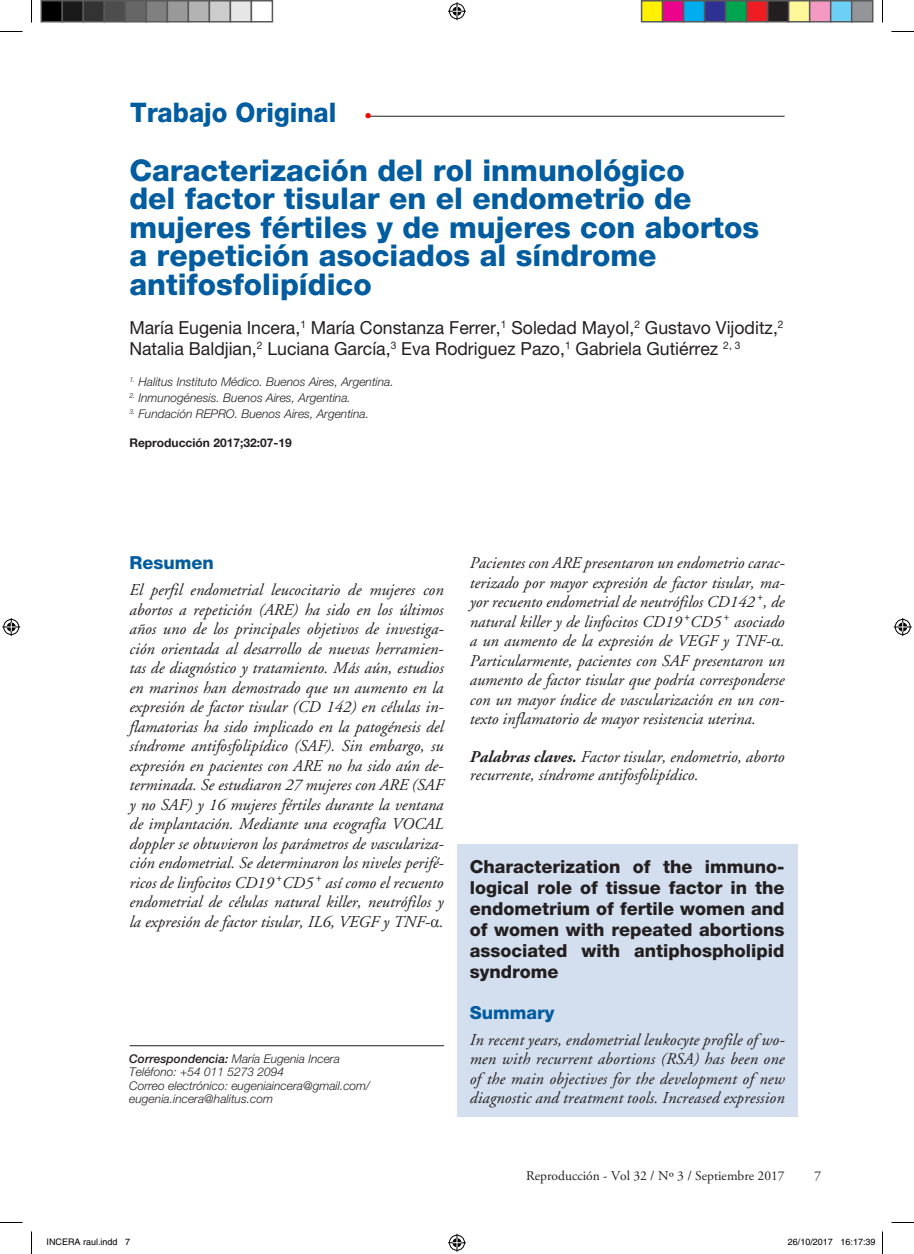
<style>
.page{position:relative;width:914px;height:1254px;background:#fff}
.page>*{position:absolute;margin:0;border:0;box-sizing:border-box;transform-origin:0 0}
.t1{font:800 30px/28.5px "Helvetica Neue LT Std";color:#015ca0}
.t2{font:800 27px "Helvetica Neue LT Std";color:#015ca0;scale:.95 1}
.t3{font:800 18px/21px "Helvetica Neue LT Std";color:#231f20;text-align:justify}
.t4{font:18px/21px "Helvetica Neue LT Std";color:#231f20}
.t5{font:800 18px "Helvetica Neue LT Std";color:#015ca0}
.t6{font:italic 16.5px/19.5px "Adobe Garamond";color:#231f20;text-align:justify}
.t7{font:700 15px "Helvetica Neue LT Std";color:#f00}
.t8{font:13.5px "Adobe Garamond Pro";color:#231f20}
.t9{font:italic 300 12px/13.5px "Helvetica Neue LT Std";color:#231f20}
.t10{font:700 12px "Helvetica Neue LT Std";color:#231f20}
.t11{font:9px "Helvetica";color:#000}
.s1{font-weight:500}
.s2{font-weight:700}
</style>
<div class="page">
<div style="left:457px;top:844px;width:341px;height:272px;background:#d3dfee"></div>
<hr style="left:129px;top:1045px;width:315px;height:1px;background:#231f20">
<hr style="left:368px;top:116px;width:416px;height:1px;background:#231f20">
<svg style="left:0;top:31px;width:22px;height:1px"></svg>
<svg style="left:891px;top:31px;width:22px;height:1px"></svg>
<svg style="left:0;top:1222px;width:22px;height:1px"></svg>
<svg style="left:891px;top:1222px;width:22px;height:1px"></svg>
<svg style="left:31px;top:0;width:1px;height:23px"></svg>
<svg style="left:31px;top:1231px;width:1px;height:23px"></svg>
<svg style="left:882px;top:0;width:1px;height:23px"></svg>
<svg style="left:882px;top:1231px;width:1px;height:23px"></svg>
<svg style="left:448px;top:2px;width:18px;height:18px"></svg>
<svg style="left:448px;top:1233px;width:18px;height:18px"></svg>
<svg style="left:2px;top:618px;width:18px;height:18px"></svg>
<svg style="left:893px;top:618px;width:18px;height:18px"></svg>
<div style="left:41px;top:1px;width:21px;height:21px;background:#000"></div>
<div style="left:40px;top:0;width:23px;height:23px;border:2px solid #595959"></div>
<div style="left:62px;top:1px;width:21px;height:21px;background:#1a1a1a"></div>
<div style="left:62px;top:0;width:22px;height:23px;border:2px solid #595959"></div>
<div style="left:83px;top:1px;width:21px;height:21px;background:#333"></div>
<div style="left:82px;top:0;width:23px;height:23px;border:2px solid #595959"></div>
<div style="left:104px;top:1px;width:21px;height:21px;background:#4d4d4d"></div>
<div style="left:104px;top:0;width:22px;height:23px;border:2px solid #595959"></div>
<div style="left:125px;top:1px;width:21px;height:21px;background:#666"></div>
<div style="left:124px;top:0;width:23px;height:23px;border:2px solid #595959"></div>
<div style="left:146px;top:1px;width:21px;height:21px;background:#808080"></div>
<div style="left:146px;top:0;width:22px;height:23px;border:2px solid #595959"></div>
<div style="left:167px;top:1px;width:21px;height:21px;background:#999"></div>
<div style="left:166px;top:0;width:23px;height:23px;border:2px solid #595959"></div>
<div style="left:188px;top:1px;width:21px;height:21px;background:#b3b3b3"></div>
<div style="left:188px;top:0;width:22px;height:23px;border:2px solid #595959"></div>
<div style="left:209px;top:1px;width:21px;height:21px;background:#ccc"></div>
<div style="left:208px;top:0;width:23px;height:23px;border:2px solid #595959"></div>
<div style="left:230px;top:1px;width:21px;height:21px;background:#e6e6e6"></div>
<div style="left:230px;top:0;width:22px;height:23px;border:2px solid #595959"></div>
<div style="left:250px;top:0;width:23px;height:23px;border:2px solid #595959"></div>
<div style="left:641px;top:1px;width:21px;height:21px;background:#fff101"></div>
<div style="left:640px;top:0;width:23px;height:23px;border:2px solid #595959"></div>
<div style="left:662px;top:1px;width:21px;height:21px;background:#ed028c"></div>
<div style="left:661px;top:0;width:23px;height:23px;border:2px solid #595959"></div>
<div style="left:683px;top:1px;width:21px;height:21px;background:#00aeef"></div>
<div style="left:682px;top:0;width:23px;height:23px;border:2px solid #595959"></div>
<div style="left:704px;top:1px;width:21px;height:21px;background:#2e3092"></div>
<div style="left:703px;top:0;width:23px;height:23px;border:2px solid #595959"></div>
<div style="left:725px;top:1px;width:21px;height:21px;background:#00a54f"></div>
<div style="left:724px;top:0;width:23px;height:23px;border:2px solid #595959"></div>
<div style="left:746px;top:1px;width:21px;height:21px;background:#ee1d23"></div>
<div style="left:745px;top:0;width:23px;height:23px;border:2px solid #595959"></div>
<div style="left:767px;top:1px;width:21px;height:21px;background:#231f20"></div>
<div style="left:766px;top:0;width:23px;height:23px;border:2px solid #595959"></div>
<div style="left:788px;top:1px;width:21px;height:21px;background:#fff79a"></div>
<div style="left:787px;top:0;width:23px;height:23px;border:2px solid #595959"></div>
<div style="left:809px;top:1px;width:21px;height:21px;background:#f499c2"></div>
<div style="left:808px;top:0;width:23px;height:23px;border:2px solid #595959"></div>
<div style="left:830px;top:1px;width:21px;height:21px;background:#6bcff6"></div>
<div style="left:829px;top:0;width:23px;height:23px;border:2px solid #595959"></div>
<div style="left:851px;top:1px;width:21px;height:21px;background:#939598"></div>
<div style="left:850px;top:0;width:23px;height:23px;border:2px solid #595959"></div>
<h2 class="t2" style="left:130px;top:96px;width:219px">Trabajo Original</h2>
<h1 class="t1" style="left:129px;top:155px;width:631px">Caracterización del rol inmunológico<br>del factor tisular en el endometrio de mujeres fértiles y de mujeres con abortos a repetición asociados al síndrome antifosfolipídico</h1>
<p class="t4" style="left:129px;top:316px;width:655px">María Eugenia Incera,<sup>1</sup> María Constanza Ferrer,<sup>1</sup> Soledad Mayol,<sup>2</sup> Gustavo Vijoditz,<sup>2<br></sup>Natalia Baldjian,<sup>2</sup> Luciana García,<sup>3</sup> Eva Rodriguez Pazo,<sup>1</sup> Gabriela Gutiérrez <sup>2,</sup> <sup>3</sup></p>
<p class="t9" style="left:129px;top:374px;width:266px"><sup>1.</sup> Halitus Instituto Médico. Buenos Aires, Argentina.</p>
<p class="t9" style="left:129px;top:390px;width:223px"><sup>2.</sup> Inmunogénesis. Buenos Aires, Argentina.</p>
<p class="t9" style="left:129px;top:406px;width:241px"><sup>3.</sup> Fundación REPRO. Buenos Aires, Argentina.</p>
<p class="t10" style="left:129px;top:435px;width:164px">Reproducción 2017;32:07-19</p>
<p class="t7" style="left:364px;top:107px;width:9px">•</p>
<p class="t5" style="left:129px;top:552px;width:86px">Resumen</p>
<p class="t6" style="left:129px;top:581px;width:315px">El perfil endometrial leucocitario de mujeres con abortos a repetición (ARE) ha sido en los últimos años uno de los principales objetivos de investiga&shy;ción orientada al desarrollo de nuevas herramien&shy;tas de diagnóstico y tratamiento. Más aún, estudios en marinos han demostrado que un aumento en la expresión de factor tisular (CD 142) en células in&shy;flamatorias ha sido implicado en la patogénesis del síndrome antifosfolipídico (SAF). Sin embargo, su expresión en pacientes con ARE no ha sido aún de&shy;terminada. Se estudiaron 27 mujeres con ARE (SAF y no SAF) y 16 mujeres fértiles durante la ventana de implantación. Mediante una ecografía VOCAL doppler se obtuvieron los parámetros de vasculariza&shy;ción endometrial. Se determinaron los niveles perifé&shy;ricos de linfocitos CD19<sup>+</sup>CD5<sup>+</sup> así como el recuento endometrial de células natural killer, neutrófilos y la expresión de factor tisular, IL6, VEGF y TNF- .</p>
<p class="t9" style="left:129px;top:1051px;width:242px"><span class="s1">Correspondencia:</span> María Eugenia Incera Teléfono: +54 011 5273 2094<br>Correo electrónico: eugeniaincera@gmail.com/ eugenia.incera@halitus.com</p>
<p class="t6" style="left:469px;top:554px;width:316px">Pacientes con ARE presentaron un endometrio carac&shy;terizado por mayor expresión de factor tisular, ma&shy;yor recuento endometrial de neutrófilos CD142<sup>+</sup>, de natural killer y de linfocitos CD19<sup>+</sup>CD5<sup>+</sup> asociado a un aumento de la expresión de VEGF y TNF- .<br>Particularmente, pacientes con SAF presentaron un aumento de factor tisular que podría corresponderse con un mayor índice de vascularización en un con&shy;texto inflamatorio de mayor resistencia uterina.</p>
<p class="t6" style="left:469px;top:748px;width:316px;line-height:18px"><span class="s2">Palabras claves.</span> Factor tisular, endometrio, aborto recurrente, síndrome antifosfolipídico.</p>
<p class="t3" style="left:469px;top:856px;width:316px">Characterization of the immuno&shy;logical role of tissue factor in the endometrium of fertile women and of women with repeated abortions associated with antiphospholipid syndrome</p>
<p class="t5" style="left:469px;top:1001px;width:86px">Summary</p>
<p class="t6" style="left:469px;top:1030px;width:316px">In recent years, endometrial leukocyte profile of wo&shy;men with recurrent abortions (RSA) has been one of the main objectives for the development of new diagnostic and treatment tools. Increased expression</p>
<p class="t8" style="left:526px;top:1167px;width:260px">Reproducción - Vol 32 / Nº 3 / Septiembre 2017</p>
<p class="t8" style="left:814px;top:1167px;width:8px">7</p>
<p class="t11" style="left:46px;top:1236px;width:85px">INCERA raul.indd 7</p>
<p class="t11" style="left:787px;top:1236px;width:89px">26/10/2017 16:17:39</p>
</div>
